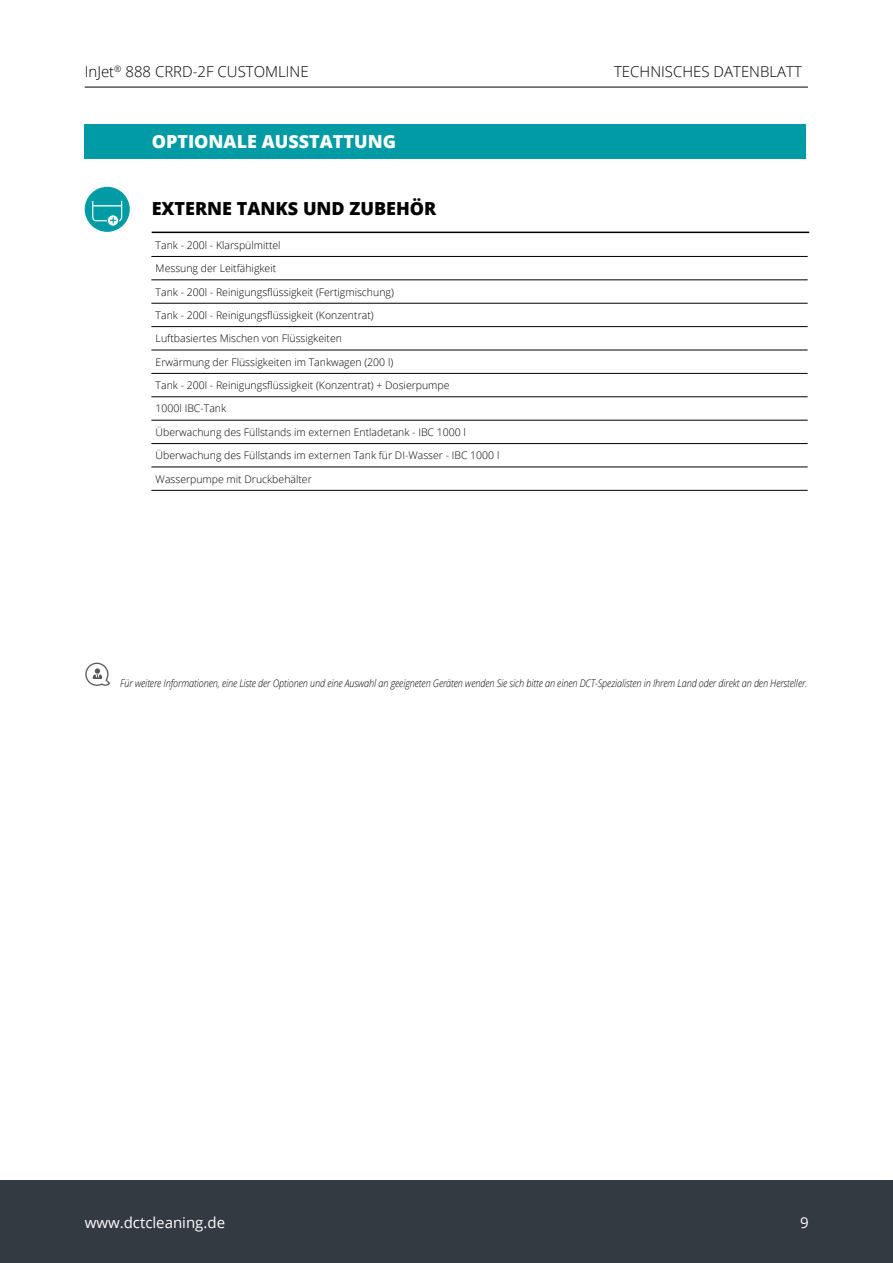
<style>
.page{position:relative;width:893px;height:1263px;background:#fff}
.page>*{position:absolute;margin:0;border:0;box-sizing:border-box;transform-origin:0 0}
.t1{font:800 18px "Open Sans";color:#000}
.t2{font:800 18px "Open Sans";color:#fff}
.t3{font:300 15px "Open Sans";color:#000}
.t4{font:15px "Open Sans";color:#fff}
.t5{font:300 10.5px "Open Sans";color:#000}
.t6{font:italic 300 10.5px "Open Sans";letter-spacing:-.01em;color:#000;scale:.87 1}
</style>
<div class="page">
<hr style="left:85px;top:87px;width:723px;height:1px;background:#000">
<div style="left:0;top:1180px;width:893px;height:83px;background:#343a42"></div>
<div style="left:85px;top:124px;width:721px;height:34px;background:#009ba4"></div>
<hr style="left:151px;top:256px;width:657px;height:1px;background:#000">
<hr style="left:151px;top:280px;width:657px;height:1px;background:#000">
<hr style="left:151px;top:303px;width:657px;height:1px;background:#000">
<hr style="left:151px;top:326px;width:657px;height:1px;background:#000">
<hr style="left:151px;top:350px;width:657px;height:1px;background:#000">
<hr style="left:151px;top:373px;width:657px;height:1px;background:#000">
<hr style="left:151px;top:396px;width:657px;height:1px;background:#000">
<hr style="left:151px;top:420px;width:657px;height:1px;background:#000">
<hr style="left:151px;top:443px;width:657px;height:1px;background:#000">
<hr style="left:151px;top:467px;width:657px;height:1px;background:#000">
<hr style="left:151px;top:490px;width:657px;height:1px;background:#000">
<hr style="left:152px;top:232px;width:657px;height:1px;background:#000">
<div style="left:85px;top:187px;width:45px;height:45px;background:#009ba4;border-radius:50%"></div>
<div style="left:106px;top:214px;width:12px;height:13px;border:1px solid #009ba4;border-radius:50%"></div>
<svg style="left:107px;top:215px;width:12px;height:11px"></svg>
<div style="left:107px;top:214px;width:12px;height:13px;border:1px solid #009ba4;border-radius:50%"></div>
<svg style="left:92px;top:201px;width:31px;height:22px"></svg>
<svg style="left:85px;top:662px;width:25px;height:24px"></svg>
<h2 class="t3" style="left:85px;top:62px;width:226px">InJet<sup>®</sup> 888 CRRD-2F CUSTOMLINE</h2>
<h2 class="t3" style="left:614px;top:61px;width:189px">TECHNISCHES DATENBLATT</h2>
<h1 class="t2" style="left:152px;top:128px;width:246px">OPTIONALE AUSSTATTUNG</h1>
<h1 class="t1" style="left:152px;top:195px;width:286px">EXTERNE TANKS UND ZUBEHÖR</h1>
<p class="t5" style="left:156px;top:238px;width:127px">Tank - 200l - Klarspülmittel</p>
<p class="t5" style="left:156px;top:261px;width:122px">Messung der Leitfähigkeit</p>
<p class="t5" style="left:156px;top:285px;width:240px">Tank - 200l - Reinigungsflüssigkeit (Fertigmischung)</p>
<p class="t5" style="left:156px;top:308px;width:220px">Tank - 200l - Reinigungsflüssigkeit (Konzentrat)</p>
<p class="t5" style="left:156px;top:331px;width:188px">Luftbasiertes Mischen von Flüssigkeiten</p>
<p class="t5" style="left:156px;top:355px;width:239px">Erwärmung der Flüssigkeiten im Tankwagen (200 l)</p>
<p class="t5" style="left:156px;top:378px;width:295px">Tank - 200l - Reinigungsflüssigkeit (Konzentrat) + Dosierpumpe</p>
<p class="t5" style="left:156px;top:401px;width:72px">1000l IBC-Tank</p>
<p class="t5" style="left:156px;top:425px;width:312px">Überwachung des Füllstands im externen Entladetank - IBC 1000 l</p>
<p class="t5" style="left:156px;top:448px;width:345px">Überwachung des Füllstands im externen Tank für DI-Wasser - IBC 1000 l</p>
<p class="t5" style="left:156px;top:472px;width:158px">Wasserpumpe mit Druckbehälter</p>
<p class="t6" style="left:120px;top:676px;width:791px">Für weitere Informationen, eine Liste der Optionen und eine Auswahl an geeigneten Geräten wenden Sie sich bitte an einen DCT-Spezialisten in Ihrem Land oder direkt an den Hersteller.</p>
<h2 class="t4" style="left:85px;top:1212px;width:142px">www.dctcleaning.de</h2>
<h2 class="t4" style="left:800px;top:1212px;width:10px">9</h2>
</div>
